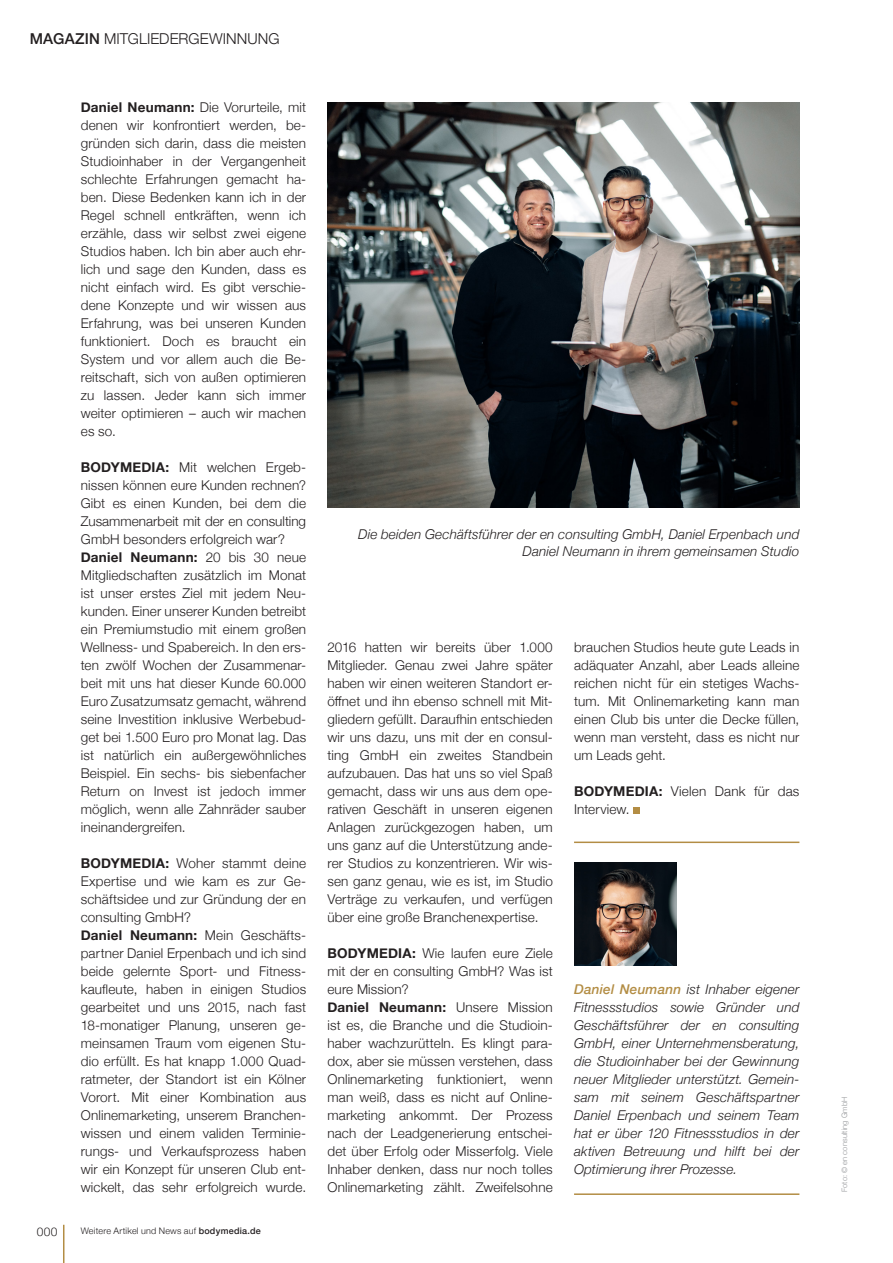
<style>
.page{position:relative;width:893px;height:1263px;background:#fff}
.page>*{position:absolute;margin:0;border:0;box-sizing:border-box;transform-origin:0 0}
.t1{font:300 15px "Helvetica Neue";letter-spacing:.005em;color:#231f20}
.Fließtext{font:300 13.5px/18px "Helvetica Neue";letter-spacing:.01em;color:#231f20;text-align:justify}
.Fließtext-2{font:italic 300 13.5px/18px "Helvetica Neue";letter-spacing:.01em;color:#231f20;text-align:justify}
.Bildunterschrift_202{font:italic 300 13.5px/16.2px "Helvetica Neue";letter-spacing:.01em;color:#231f20;text-align:right}
.t2{font:300 12px "Helvetica Neue";color:#231f20}
.t3{font:300 9px "Helvetica Neue";letter-spacing:.025em;color:#231f20}
.Fotocredit{font:300 7.5px "Helvetica Neue";letter-spacing:.025em;color:#939598}
.s1{font-weight:500}
.s2{font-weight:700}
.s3{font-weight:500;color:#b38d44}
</style>
<div class="page">
<hr style="left:63px;top:1225px;width:1px;height:38px;background:#b38d44">
<img style="left:574px;top:863px;width:102px;height:102px">
<hr style="left:574px;top:841px;width:225px;height:2px;background:#b38d44">
<hr style="left:574px;top:1193px;width:225px;height:2px;background:#b38d44">
<img style="left:327px;top:102px;width:472px;height:406px">
<div style="left:634px;top:807px;width:6px;height:7px;background:#b38d44"></div>
<p class="t1" style="left:30px;top:27px;width:251px"><span class="s1">MAGAZIN</span> MITGLIEDERGEWINNUNG</p>
<p class="Fließtext" style="left:81px;top:97px;width:227px"><span class="s2">Daniel Neumann:</span> Die Vorurteile, mit denen wir konfrontiert werden, be&shy;gründen sich darin, dass die meisten Studioinhaber in der Vergangenheit schlechte Erfahrungen gemacht ha&shy;ben. Diese Bedenken kann ich in der Regel schnell entkräften, wenn ich erzähle, dass wir selbst zwei eigene Studios haben. Ich bin aber auch ehr&shy;lich und sage den Kunden, dass es nicht einfach wird. Es gibt verschie&shy;dene Konzepte und wir wissen aus Erfahrung, was bei unseren Kunden funktioniert. Doch es braucht ein System und vor allem auch die Be&shy;reitschaft, sich von außen optimieren zu lassen. Jeder kann sich immer weiter optimieren – auch wir machen es so.</p>
<p class="Fließtext" style="left:81px;top:457px;width:227px"><span class="s2">BODYMEDIA:</span> Mit welchen Ergeb&shy;nissen können eure Kunden rechnen?<br>Gibt es einen Kunden, bei dem die Zusammenarbeit mit der en consulting GmbH besonders erfolgreich war?</p>
<p class="Fließtext" style="left:81px;top:547px;width:227px"><span class="s2">Daniel Neumann:</span> 20 bis 30 neue Mitgliedschaften zusätzlich im Monat ist unser erstes Ziel mit jedem Neu&shy;kunden. Einer unserer Kunden betreibt ein Premiumstudio mit einem großen Wellness- und Spabereich. In den ers&shy;ten zwölf Wochen der Zusammenar&shy;beit mit uns hat dieser Kunde 60.000<br>Euro Zusatzumsatz gemacht, während seine Investition inklusive Werbebud&shy;get bei 1.500 Euro pro Monat lag. Das ist natürlich ein außergewöhnliches Beispiel. Ein sechs- bis siebenfacher Return on Invest ist jedoch immer möglich, wenn alle Zahnräder sauber ineinandergreifen.</p>
<p class="Fließtext" style="left:81px;top:853px;width:227px"><span class="s2">BODYMEDIA:</span> Woher stammt deine Expertise und wie kam es zur Ge&shy;schäftsidee und zur Gründung der en consulting GmbH?</p>
<p class="Fließtext" style="left:81px;top:925px;width:227px"><span class="s2">Daniel Neumann:</span> Mein Geschäfts&shy;partner Daniel Erpenbach und ich sind beide gelernte Sport- und Fitness&shy;kaufleute, haben in einigen Studios gearbeitet und uns 2015, nach fast 18-monatiger Planung, unseren ge&shy;meinsamen Traum vom eigenen Stu&shy;dio erfüllt. Es hat knapp 1.000 Quad&shy;ratmeter, der Standort ist ein Kölner Vorort. Mit einer Kombination aus Onlinemarketing, unserem Branchen&shy;wissen und einem validen Terminie&shy;rungs- und Verkaufsprozess haben wir ein Konzept für unseren Club ent&shy;wickelt, das sehr erfolgreich wurde.</p>
<p class="t2" style="left:37px;top:1222px;width:22px">000</p>
<p class="t3" style="left:81px;top:1223px;width:182px">Weitere Artikel und News auf <span class="s1">bodymedia.de</span></p>
<p class="Bildunterschrift_202" style="left:358px;top:526px;width:443px">Die beiden Gechäftsführer der en consulting GmbH, Daniel Erpenbach und<br>Daniel Neumann in ihrem gemeinsamen Studio</p>
<p class="Fließtext" style="left:327px;top:637px;width:227px">2016 hatten wir bereits über 1.000<br>Mitglieder. Genau zwei Jahre später haben wir einen weiteren Standort er&shy;öffnet und ihn ebenso schnell mit Mit&shy;gliedern gefüllt. Daraufhin entschieden wir uns dazu, uns mit der en consul&shy;ting GmbH ein zweites Standbein aufzubauen. Das hat uns so viel Spaß gemacht, dass wir uns aus dem ope&shy;rativen Geschäft in unseren eigenen Anlagen zurückgezogen haben, um uns ganz auf die Unterstützung ande&shy;rer Studios zu konzentrieren. Wir wis&shy;sen ganz genau, wie es ist, im Studio Verträge zu verkaufen, und verfügen über eine große Branchenexpertise.</p>
<p class="Fließtext" style="left:327px;top:943px;width:227px"><span class="s2">BODYMEDIA:</span> Wie laufen eure Ziele mit der en consulting GmbH? Was ist eure Mission?</p>
<p class="Fließtext" style="left:327px;top:997px;width:227px"><span class="s2">Daniel Neumann:</span> Unsere Mission ist es, die Branche und die Studioin&shy;haber wachzurütteln. Es klingt para&shy;dox, aber sie müssen verstehen, dass Onlinemarketing funktioniert, wenn man weiß, dass es nicht auf Online&shy;marketing ankommt. Der Prozess nach der Leadgenerierung entschei&shy;det über Erfolg oder Misserfolg. Viele Inhaber denken, dass nur noch tolles Onlinemarketing zählt. Zweifelsohne</p>
<p class="Fließtext" style="left:574px;top:637px;width:227px">brauchen Studios heute gute Leads in adäquater Anzahl, aber Leads alleine reichen nicht für ein stetiges Wachs&shy;tum. Mit Onlinemarketing kann man einen Club bis unter die Decke füllen, wenn man versteht, dass es nicht nur um Leads geht.</p>
<p class="Fließtext" style="left:574px;top:781px;width:227px"><span class="s2">BODYMEDIA:</span> Vielen Dank für das<br>Interview.</p>
<p class="Fließtext-2" style="left:574px;top:979px;width:227px"><span class="s3">Daniel Neumann</span> ist Inhaber eigener Fitnessstudios sowie Gründer und Geschäftsführer der en consulting GmbH, einer Unternehmensberatung, die Studioinhaber bei der Gewinnung neuer Mitglieder unterstützt. Gemein&shy;sam mit seinem Geschäftspartner Daniel Erpenbach und seinem Team hat er über 120 Fitnessstudios in der aktiven Betreuung und hilft bei der Optimierung ihrer Prozesse.</p>
<p class="Fotocredit" style="left:838px;top:1192px;width:97px;rotate:-90deg">Foto: © en consulting GmbH</p>
</div>
